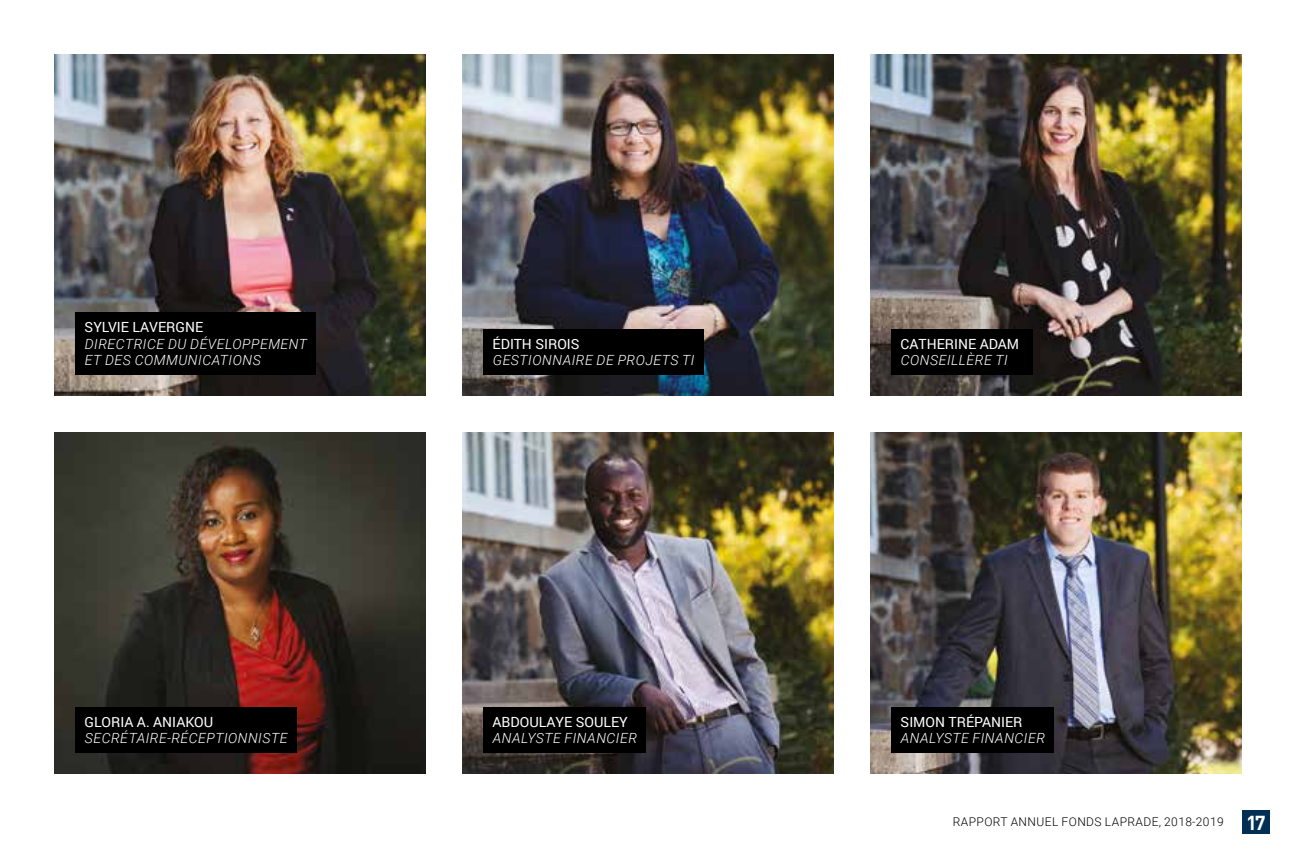
<style>
.page{position:relative;width:1296px;height:864px;background:#fff}
.page>*{position:absolute;margin:0;border:0;box-sizing:border-box;transform-origin:0 0}
.t1{font:italic 300 14px/16.8px "Roboto";letter-spacing:.035em;color:#fff}
.t2{font:14px "Roboto";color:#fff}
.t3{font:300 12px "Roboto";letter-spacing:.035em;color:#000}
.s1{font-family:"DIN Pro";font-weight:700;font-size:20px;color:#fff}
</style>
<div class="page">
<div style="left:1242px;top:810px;width:28px;height:24px;background:#002f53"></div>
<img style="left:54px;top:432px;width:372px;height:342px">
<div style="left:76px;top:707px;width:221px;height:45px;background:#000"></div>
<img style="left:870px;top:54px;width:372px;height:342px">
<div style="left:892px;top:329px;width:141px;height:45px;background:#000"></div>
<img style="left:54px;top:54px;width:372px;height:342px">
<div style="left:76px;top:312px;width:240px;height:62px;background:#000"></div>
<img style="left:462px;top:54px;width:372px;height:342px">
<div style="left:484px;top:329px;width:220px;height:45px;background:#000"></div>
<img style="left:870px;top:432px;width:372px;height:342px">
<div style="left:892px;top:707px;width:162px;height:45px;background:#000"></div>
<img style="left:462px;top:432px;width:372px;height:342px">
<div style="left:484px;top:707px;width:162px;height:45px;background:#000"></div>
<p class="t2" style="left:85px;top:317px;width:120px">SYLVIE LAVERGNE</p>
<p class="t1" style="left:85px;top:335px;width:224px">DIRECTRICE DU DÉVELOPPEMENT<br>ET DES COMMUNICATIONS</p>
<p class="t2" style="left:493px;top:334px;width:89px">ÉDITH SIROIS</p>
<p class="t1" style="left:493px;top:352px;width:203px">GESTIONNAIRE DE PROJETS TI</p>
<p class="t2" style="left:85px;top:712px;width:130px">GLORIA A. ANIAKOU</p>
<p class="t1" style="left:85px;top:730px;width:204px">SECRÉTAIRE-RÉCEPTIONNISTE</p>
<p class="t2" style="left:493px;top:712px;width:137px">ABDOULAYE SOULEY</p>
<p class="t1" style="left:493px;top:730px;width:146px">ANALYSTE FINANCIER</p>
<p class="t2" style="left:901px;top:334px;width:120px">CATHERINE ADAM</p>
<p class="t1" style="left:901px;top:352px;width:109px">CONSEILLÈRE TI</p>
<p class="t2" style="left:901px;top:712px;width:123px">SIMON TRÉPANIER</p>
<p class="t1" style="left:901px;top:730px;width:146px">ANALYSTE FINANCIER</p>
<p class="t3" style="left:953px;top:814px;width:314px">RAPPORT ANNUEL FONDS LAPRADE, 2018-2019 <span class="s1">17</span></p>
</div>
